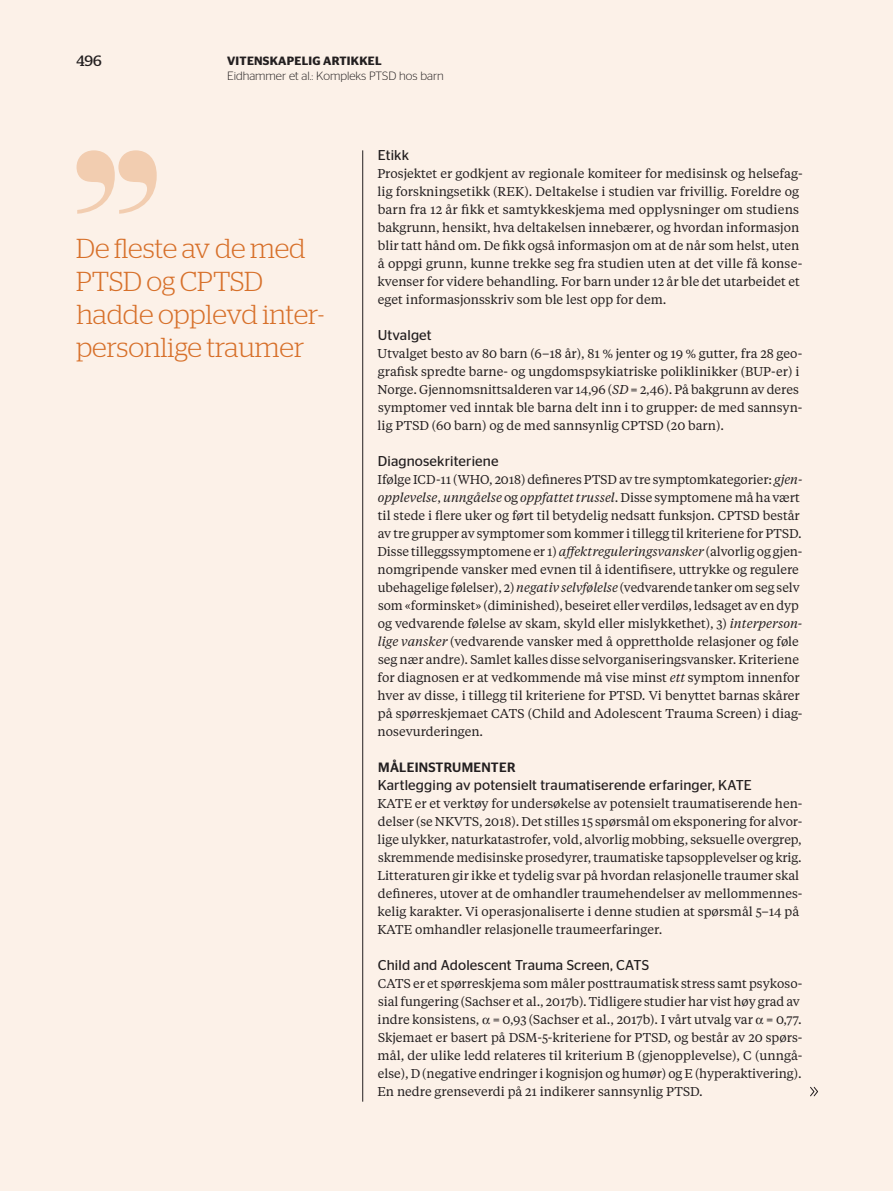
<style>
.page{position:relative;width:893px;height:1191px;background:#fff}
.page>*{position:absolute;margin:0;border:0;box-sizing:border-box;transform-origin:0 0}
.t1{font:300 27.45px/32.8px "Stag";letter-spacing:-.005em;color:#d7702a}
.t2{font:15px "Stag";color:#231f20}
.t3{font:14.25px "Stag Sans";letter-spacing:.01em;color:#231f20}
.t4{font:500 13.5px "Stag Sans";letter-spacing:.02em;color:#231f20}
.t5{font:12.75px/18px "Tiempos Text";color:#231f20}
.t6{font:300 12px "Stag Sans";color:#231f20}
.t7{font:600 12px "Stag Sans";color:#231f20}
.s1{font-style:italic}
</style>
<div class="page">
<div style="left:0;top:0;width:892px;height:1191px;background:#fcf1e8"></div>
<hr style="left:362px;top:150px;width:1px;height:951px;background:#231f20">
<svg style="left:810px;top:1086px;width:8px;height:10px"></svg>
<svg style="left:77px;top:150px;width:80px;height:64px"></svg>
<p class="t2" style="left:76px;top:52px;width:27px">496</p>
<p class="t7" style="left:227px;top:54px;width:17px">VITENSKAPELIG</p>
<p class="t7" style="left:323px;top:54px;width:9px">ARTIKKEL</p>
<p class="t6" style="left:227px;top:70px;width:218px">Eidhammer et al.: Kompleks PTSD hos barn</p>
<h1 class="t1" style="left:76px;top:232px;width:250px">De fleste av de med<br>PTSD og CPTSD hadde opplevd inter&shy;personlige traumer</h1>
<p class="t3" style="left:378px;top:147px;width:33px">Etikk</p>
<p class="t5" style="left:377px;top:164px;width:427px">Prosjektet er godkjent av regionale komiteer for medisinsk og helsefag&shy;lig forskningsetikk (REK). Deltakelse i studien var frivillig. Foreldre og barn fra 12 år fikk et samtykkeskjema med opplysninger om studiens bakgrunn, hensikt, hva deltakelsen innebærer, og hvordan informasjon blir tatt hånd om. De fikk også informasjon om at de når som helst, uten å oppgi grunn, kunne trekke seg fra studien uten at det ville få konse&shy;kvenser for videre behandling. For barn under 12 år ble det utarbeidet et eget informasjonsskriv som ble lest opp for dem.</p>
<p class="t3" style="left:378px;top:327px;width:55px">Utvalget</p>
<p class="t5" style="left:377px;top:344px;width:427px">Utvalget besto av 80 barn (6–18 år), 81 % jenter og 19 % gutter, fra 28 geo&shy;grafisk spredte barne- og ungdomspsykiatriske poliklinikker (BUP-er) i Norge. Gjennomsnittsalderen var 14,96 (<span class="s1">SD</span> = 2,46). På bakgrunn av deres symptomer ved inntak ble barna delt inn i to grupper: de med sannsyn&shy;lig PTSD (60 barn) og de med sannsynlig CPTSD (20 barn).</p>
<p class="t3" style="left:378px;top:453px;width:122px">Diagnosekriteriene</p>
<p class="t5" style="left:377px;top:470px;width:427px">Ifølge ICD-11 (WHO, 2018) defineres PTSD av tre symptomkategorier: <span class="s1">gjen&shy;opplevelse</span>, <span class="s1">unngåelse</span> og <span class="s1">oppfattet trussel</span>. Disse symptomene må ha vært til stede i flere uker og ført til betydelig nedsatt funksjon. CPTSD består av tre grupper av symptomer som kommer i tillegg til kriteriene for PTSD.<br>Disse tilleggssymptomene er 1) <span class="s1">affektreguleringsvansker</span> (alvorlig og gjen&shy;nomgripende vansker med evnen til å identifisere, uttrykke og regulere ubehagelige følelser), 2) <span class="s1">negativ selvfølelse</span> (vedvarende tanker om seg selv som «forminsket» (diminished), beseiret eller verdiløs, ledsaget av en dyp og vedvarende følelse av skam, skyld eller mislykkethet), 3) <span class="s1">interperson&shy;lige vansker</span> (vedvarende vansker med å opprettholde relasjoner og føle seg nær andre). Samlet kalles disse selvorganiseringsvansker. Kriteriene for diagnosen er at vedkommende må vise minst <span class="s1">ett</span> symptom innenfor hver av disse, i tillegg til kriteriene for PTSD. Vi benyttet barnas skårer på spørreskjemaet CATS (Child and Adolescent Trauma Screen) i diag&shy;nosevurderingen.</p>
<p class="t4" style="left:378px;top:759px;width:139px">MÅLEINSTRUMENTER</p>
<p class="t3" style="left:378px;top:777px;width:376px">Kartlegging av potensielt traumatiserende erfaringer, KATE</p>
<p class="t5" style="left:377px;top:794px;width:427px">KATE er et verktøy for undersøkelse av potensielt traumatiserende hen&shy;delser (se NKVTS, 2018). Det stilles 15 spørsmål om eksponering for alvor&shy;lige ulykker, naturkatastrofer, vold, alvorlig mobbing, seksuelle overgrep, skremmende medisinske prosedyrer, traumatiske tapsopplevelser og krig.<br>Litteraturen gir ikke et tydelig svar på hvordan relasjonelle traumer skal defineres, utover at de omhandler traumehendelser av mellommennes&shy;kelig karakter. Vi operasjonaliserte i denne studien at spørsmål 5–14 på KATE omhandler relasjonelle traumeerfaringer.</p>
<p class="t3" style="left:378px;top:957px;width:273px">Child and Adolescent Trauma Screen, CATS</p>
<p class="t5" style="left:377px;top:974px;width:427px">CATS er et spørreskjema som måler posttraumatisk stress samt psykoso&shy;sial fungering (Sachser et al., 2017b). Tidligere studier har vist høy grad av indre konsistens, = 0,93 (Sachser et al., 2017b). I vårt utvalg var = 0,77.<br>Skjemaet er basert på DSM-5-kriteriene for PTSD, og består av 20 spørs&shy;mål, der ulike ledd relateres til kriterium B (gjenopplevelse), C (unngå&shy;else), D (negative endringer i kognisjon og humør) og E (hyperaktivering).<br>En nedre grenseverdi på 21 indikerer sannsynlig PTSD.</p>
</div>
